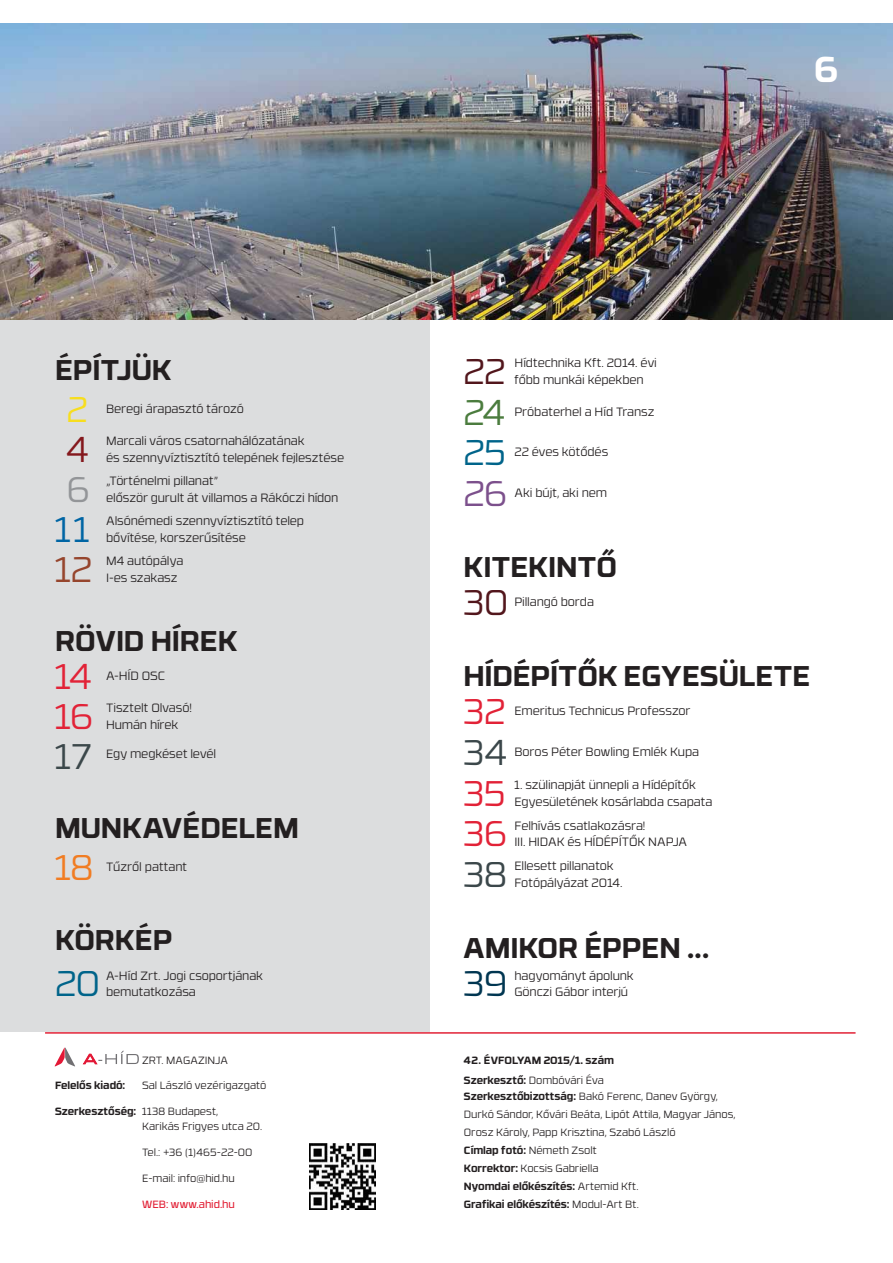
<style>
.page{position:relative;width:893px;height:1263px;background:#fff}
.page>*{position:absolute;margin:0;border:0;box-sizing:border-box;transform-origin:0 0}
.t1{font:700 36px "RB No 3.1";color:#fff}
.t2{font:300 35.55px "RB No 3.1";letter-spacing:-.035em;color:#e22237}
.t3{font:300 35.55px "RB No 3.1";color:#3b474a}
.t4{font:300 35.55px "RB No 3.1";color:#00648a}
.t5{font:300 35.55px "RB No 3.1";color:#52161c}
.t6{font:300 35.55px "RB No 3.1";color:#0065a4}
.t7{font:300 35.55px "RB No 3.1";color:#96452d}
.t8{font:300 35.55px "RB No 3.1";color:#f17c22}
.t9{font:300 35.55px "RB No 3.1";color:#4b7c3e}
.t10{font:300 35.55px "RB No 3.1";color:#7c508c}
.t11{font:300 35.55px "RB No 3.1";color:#003651}
.t12{font:300 35.55px "RB No 3.1";color:#f7dd1f}
.t13{font:300 35.55px "RB No 3.1";color:#84181d}
.t14{font:300 35.55px "RB No 3.1";color:#939598}
.t15{font:700 28.5px "RB No 3.1";letter-spacing:-.005em;color:#231f20}
.t16{font:300 12px/16.5px "RB No 3.1";letter-spacing:-.005em;color:#231f20}
.t17{font:300 10.5px/18px "RB No 3.1";color:#231f20}
.t18{font:700 10.5px/20.5px "RB No 3.1";color:#231f20}
.t19{font:10.5px "RB No 3.1";letter-spacing:-.005em;color:#e22237}
.s1{font-weight:700}
.s2{font-weight:300}
</style>
<div class="page">
<div style="left:0;top:311px;width:430px;height:721px;background:#dcddde"></div>
<svg style="left:54px;top:1047px;width:21px;height:20px"></svg>
<svg style="left:83px;top:1051px;width:56px;height:13px"></svg>
<hr style="left:45px;top:1032px;width:810px;height:2px;background:#e22237">
<img style="left:309px;top:1143px;width:67px;height:67px">
<img style="left:0;top:23px;width:893px;height:297px">
<h3 class="t15" style="left:55px;top:359px;width:118px">ÉPÍTJÜK</h3>
<h2 class="t12" style="left:67px;top:396px;width:23px">2</h2>
<p class="t16" style="left:106px;top:401px;width:139px">Beregi árapasztó tározó</p>
<h2 class="t13" style="left:67px;top:436px;width:24px">4</h2>
<p class="t16" style="left:106px;top:434px;width:240px">Marcali város csatornahálózatának<br>és szennyvíztisztító telepének fejlesztése</p>
<h2 class="t14" style="left:67px;top:476px;width:25px">6</h2>
<p class="t16" style="left:106px;top:474px;width:234px">„Történelmi pillanat”<br>először gurult át villamos a Rákóczi hídon</p>
<h2 class="t6" style="left:55px;top:516px;width:36px">11</h2>
<p class="t16" style="left:106px;top:513px;width:200px">Alsónémedi szennyvíztisztító telep bővítése, korszerűsítése</p>
<h2 class="t7" style="left:55px;top:556px;width:38px">12</h2>
<p class="t16" style="left:106px;top:553px;width:79px">M4 autópálya<br>I-es szakasz</p>
<h3 class="t15" style="left:55px;top:630px;width:184px">RÖVID HÍREK</h3>
<h2 class="t2" style="left:55px;top:663px;width:38px">14</h2>
<p class="t16" style="left:106px;top:668px;width:61px">A-HÍD OSC</p>
<h2 class="t2" style="left:55px;top:703px;width:40px">16</h2>
<p class="t16" style="left:106px;top:701px;width:87px">Tisztelt Olvasó!<br>Humán hírek</p>
<h2 class="t3" style="left:55px;top:743px;width:37px">17</h2>
<p class="t16" style="left:106px;top:747px;width:112px">Egy megkéset levél</p>
<h3 class="t15" style="left:55px;top:817px;width:245px">MUNKAVÉDELEM</h3>
<h2 class="t8" style="left:55px;top:854px;width:40px">18</h2>
<p class="t16" style="left:106px;top:860px;width:83px">Tűzről pattant</p>
<h3 class="t15" style="left:55px;top:929px;width:119px">KÖRKÉP</h3>
<h2 class="t4" style="left:55px;top:970px;width:47px">20</h2>
<p class="t16" style="left:106px;top:968px;width:158px">A-Híd Zrt. Jogi csoportjának bemutatkozása</p>
<p class="t17" style="left:142px;top:1051px;width:87px">ZRT. MAGAZINJA</p>
<p class="t18" style="left:55px;top:1076px;width:72px">Felelős kiadó:</p>
<p class="t17" style="left:142px;top:1077px;width:126px">Sal László vezérigazgató</p>
<p class="t17" style="left:142px;top:1104px;width:122px;line-height:15.3px;text-indent:-87px"><span class="s1">Szerkesztőség:</span> 1138 Budapest,<br>Karikás Frigyes utca 20.</p>
<p class="t17" style="left:142px;top:1144px;width:112px">Tel.: +36 (1)465-22-00</p>
<p class="t17" style="left:142px;top:1170px;width:94px">E-mail: info@hid.hu</p>
<p class="t19" style="left:142px;top:1200px;width:95px">WEB: www.ahid.hu</p>
<h2 class="t5" style="left:463px;top:358px;width:43px">22</h2>
<p class="t16" style="left:514px;top:356px;width:144px">Hídtechnika Kft. 2014. évi főbb munkái képekben</p>
<h2 class="t9" style="left:463px;top:398px;width:43px">24</h2>
<p class="t16" style="left:514px;top:404px;width:142px">Próbaterhel a Híd Transz</p>
<h2 class="t4" style="left:463px;top:439px;width:44px">25</h2>
<p class="t16" style="left:514px;top:444px;width:95px">22 éves kötődés</p>
<h2 class="t10" style="left:463px;top:480px;width:46px">26</h2>
<p class="t16" style="left:514px;top:485px;width:94px">Aki bújt, aki nem</p>
<h3 class="t15" style="left:463px;top:555px;width:155px">KITEKINTŐ</h3>
<h2 class="t5" style="left:463px;top:589px;width:47px">30</h2>
<p class="t16" style="left:514px;top:594px;width:81px">Pillangó borda</p>
<h1 class="t1" style="left:814px;top:56px;width:26px">6</h1>
<h3 class="t15" style="left:463px;top:665px;width:349px">HÍDÉPÍTŐK EGYESÜLETE</h3>
<h2 class="t2" style="left:463px;top:698px;width:43px">32</h2>
<p class="t16" style="left:514px;top:704px;width:178px">Emeritus Technicus Professzor</p>
<h2 class="t3" style="left:463px;top:739px;width:45px">34</h2>
<p class="t16" style="left:514px;top:744px;width:186px">Boros Péter Bowling Emlék Kupa</p>
<h2 class="t2" style="left:463px;top:779px;width:44px">35</h2>
<p class="t16" style="left:514px;top:777px;width:200px">1. szülinapját ünnepli a Hídépítők<br>Egyesületének kosárlabda csapata</p>
<h2 class="t2" style="left:463px;top:820px;width:45px">36</h2>
<p class="t16" style="left:514px;top:818px;width:174px">Felhívás csatlakozásra!<br>III. HIDAK és HÍDÉPÍTŐK NAPJA</p>
<h2 class="t3" style="left:463px;top:861px;width:45px">38</h2>
<p class="t16" style="left:514px;top:859px;width:110px">Ellesett pillanatok<br>Fotópályázat 2014.</p>
<h3 class="t15" style="left:463px;top:936px;width:247px">AMIKOR ÉPPEN ...</h3>
<h2 class="t11" style="left:463px;top:970px;width:46px">39</h2>
<p class="t16" style="left:514px;top:968px;width:121px">hagyományt ápolunk<br>Gönczi Gábor interjú</p>
<p class="t18" style="left:464px;top:1050px;width:152px">42. ÉVFOLYAM 2015/1. szám<br>Szerkesztő: <span class="s2">Dombóvári Éva</span></p>
<p class="t17" style="left:464px;top:1087px;width:273px"><span class="s1">Szerkesztőbizottság:</span> Bakó Ferenc, Danev György, Durkó Sándor, Kővári Beáta, Lipót Attila, Magyar János, Orosz Károly, Papp Krisztina, Szabó László<br><span class="s1">Címlap fotó:</span> Németh Zsolt<br><span class="s1">Korrektor:</span> Kocsis Gabriella<br><span class="s1">Nyomdai előkészítés:</span> Artemid Kft.<br><span class="s1">Grafikai előkészítés:</span> Modul-Art Bt.</p>
</div>
